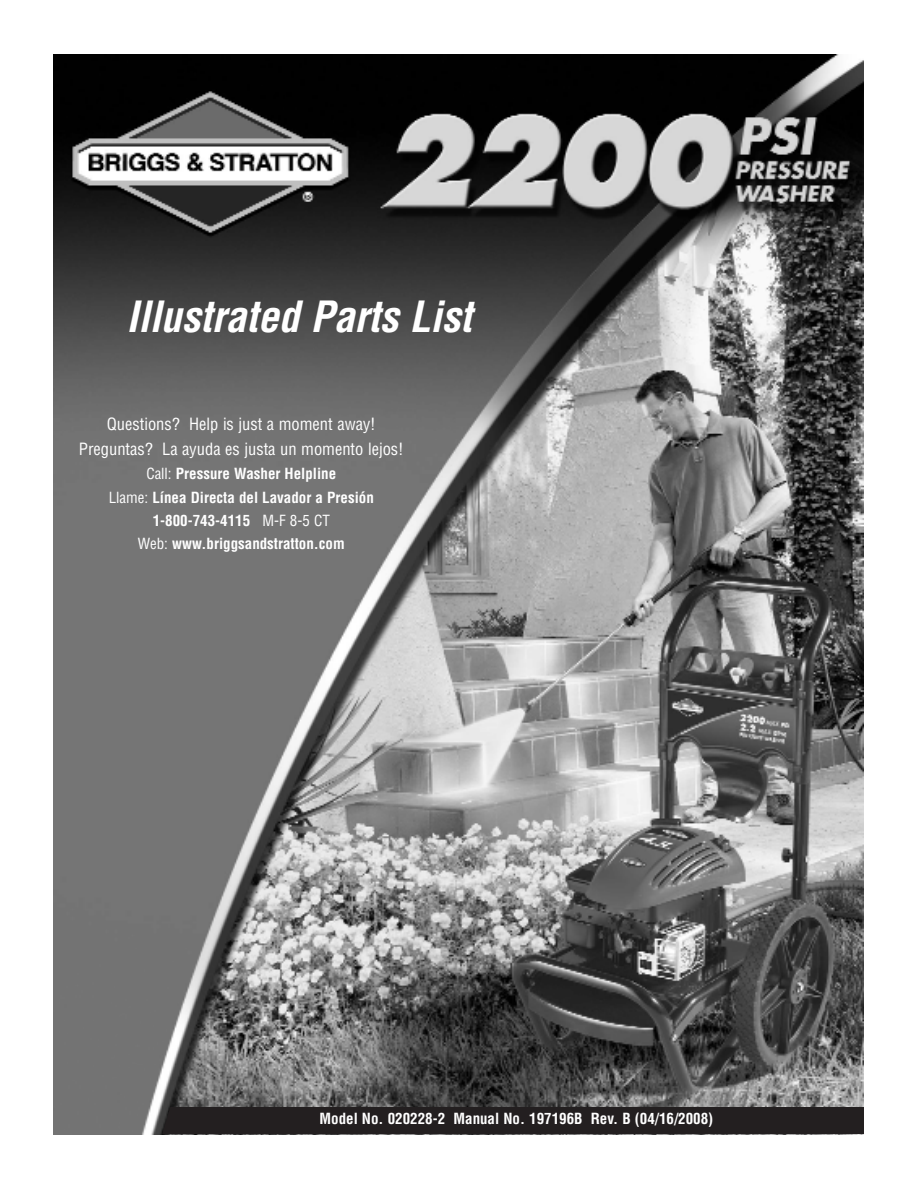
<style>
.page{position:relative;width:918px;height:1188px;background:#fff}
.page>*{position:absolute;margin:0;border:0;box-sizing:border-box;transform-origin:0 0}
.t1{font:italic 700 condensed 42px "Helvetica LT Std";letter-spacing:-.005em;color:#fff}
.t2{font:condensed 16.5px/25.2px "Helvetica LT Std";color:#fff;text-align:center}
.t3{font:700 condensed 15px/23.4px "Helvetica LT Std";color:#fff;text-align:center}
.s1{font-weight:400}
</style>
<div class="page">
<img style="left:54px;top:54px;width:810px;height:1080px">
<div style="left:162px;top:1107px;width:702px;height:27px;background:#231f20"></div>
<h1 class="t1" style="left:127px;top:299px;width:347px">Illustrated Parts List</h1>
<p class="t2" style="left:79px;top:412px;width:326px">Questions? Help is just a moment away!<br>Preguntas? La ayuda es justa un momento lejos!</p>
<p class="t3" style="left:109px;top:463px;width:267px"><span class="s1">Call:</span> Pressure Washer Helpline<br><span class="s1">Llame:</span> Línea Directa del Lavador a Presión 1-800-743-4115 <span class="s1">M-F 8-5 CT<br>Web:</span> www.briggsandstratton.com</p>
<p class="t3" style="left:320px;top:1108px;width:395px">Model No. 020228-2 Manual No. 197196B Rev. B (04/16/2008)</p>
</div>
